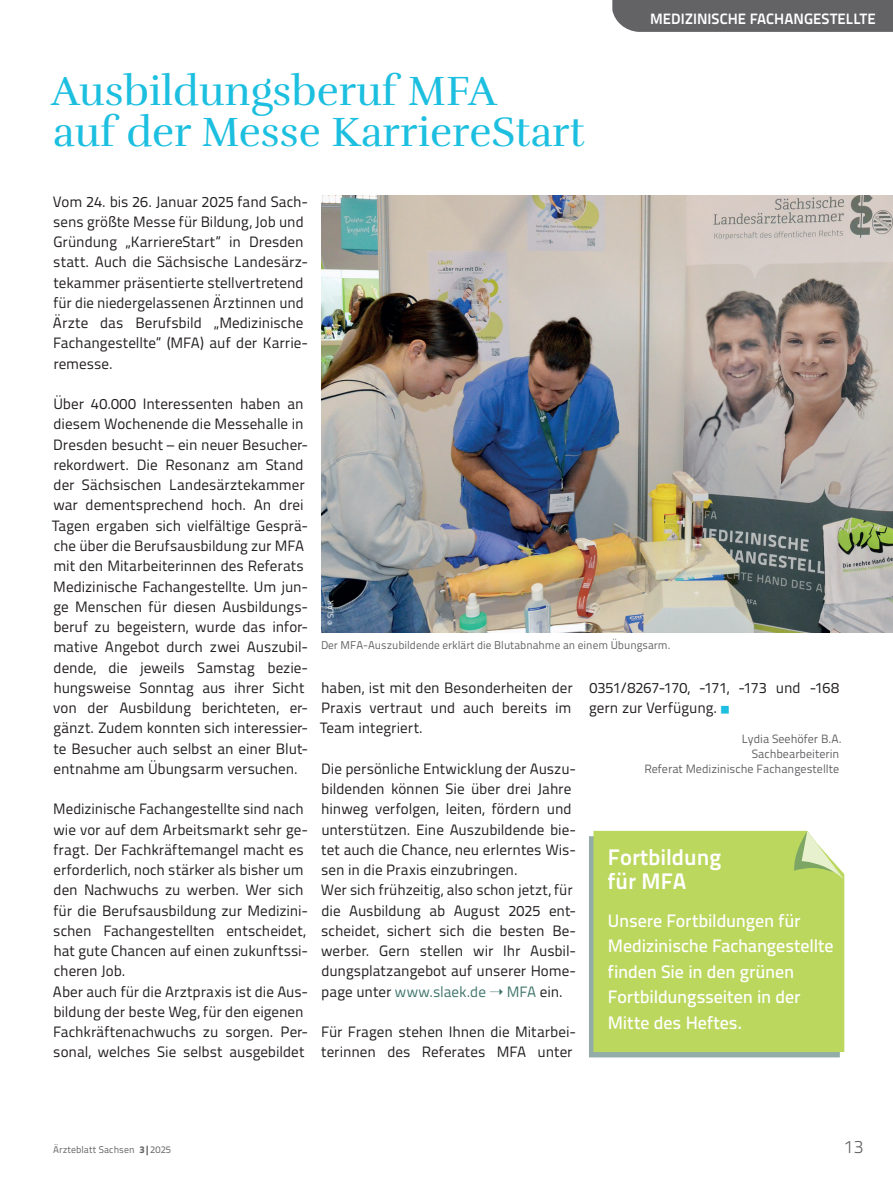
<style>
.page{position:relative;width:893px;height:1191px;background:#fff}
.page>*{position:absolute;margin:0;border:0;box-sizing:border-box;transform-origin:0 0}
.t1{font:42px/40.5px "Rufina";color:#1cbfdf}
.t2{font:700 22.5px/24px "Titillium Text";color:#fff}
.t3{font:500 18px/25.5px "Titillium Text";letter-spacing:-.01em;color:#fff}
.t4{font:300 18px "Titillium Text";color:#636366}
.t5{font:15px/20.2px "Titillium Text";color:#231f20}
.t6{font:700 15px "Titillium Text";color:#fff}
.t7{font:12px/15px "Titillium Text";color:#636366;text-align:right}
.t8{font:11.25px "Titillium Text";color:#636366}
.t9{font:9.75px "Titillium Text";letter-spacing:.01em;color:#636366}
.t10{font:8.25px "Titillium Text";color:#fff}
.s1{color:#40756b}
.s2{font-family:"Source Sans Variable";font-size:9.75px;color:#1cbfdf}
.s3{font-weight:800}
</style>
<div class="page">
<div style="left:612px;top:0;width:281px;height:32px;background:#636366"></div>
<img style="left:321px;top:196px;width:572px;height:436px">
<div style="left:589px;top:836px;width:251px;height:221px;background:#93aca8"></div>
<div style="left:593px;top:831px;width:251px;height:221px;background:#bbd75e"></div>
<svg style="left:793px;top:831px;width:51px;height:49px"></svg>
<h1 class="t1" style="left:51px;top:71px;width:535px">Ausbildungsberuf MFA<br>auf der Messe KarriereStart</h1>
<p class="t6" style="left:650px;top:7px;width:227px">MEDIZINISCHE FACHANGESTELLTE</p>
<p class="t5" style="left:53px;top:190px;width:257px">Vom 24. bis 26. Januar 2025 fand Sach&shy;sens größte Messe für Bildung, Job und Gründung „KarriereStart“ in Dresden statt. Auch die Sächsische Landesärz&shy;tekammer präsentierte stellvertretend für die niedergelassenen Ärztinnen und Ärzte das Berufsbild „Medizinische Fachangestellte“ (MFA) auf der Karrie&shy;remesse.</p>
<p class="t5" style="left:52px;top:393px;width:258px">Über 40.000 Interessenten haben an diesem Wochenende die Messehalle in Dresden besucht – ein neuer Besucher&shy;rekordwert. Die Resonanz am Stand der Sächsischen Landesärztekammer war dementsprechend hoch. An drei Tagen ergaben sich vielfältige Gesprä&shy;che über die Berufsausbildung zur MFA mit den Mitarbeiterinnen des Referats Medizinische Fachangestellte. Um jun&shy;ge Menschen für diesen Ausbildungs&shy;beruf zu begeistern, wurde das infor&shy;mative Angebot durch zwei Auszubil&shy;dende, die jeweils Samstag bezie&shy;hungsweise Sonntag aus ihrer Sicht von der Ausbildung berichteten, er&shy;gänzt. Zudem konnten sich interessier&shy;te Besucher auch selbst an einer Blut&shy;entnahme am Übungsarm versuchen.</p>
<p class="t5" style="left:53px;top:798px;width:257px">Medizinische Fachangestellte sind nach wie vor auf dem Arbeitsmarkt sehr ge&shy;fragt. Der Fachkräftemangel macht es erforderlich, noch stärker als bisher um den Nachwuchs zu werben. Wer sich für die Berufsausbildung zur Medizini&shy;schen Fachangestellten entscheidet, hat gute Chancen auf einen zukunftssi&shy;cheren Job.<br>Aber auch für die Arztpraxis ist die Aus&shy;bildung der beste Weg, für den eigenen Fachkräftenachwuchs zu sorgen. Per&shy;sonal, welches Sie selbst ausgebildet</p>
<p class="t10" style="left:325px;top:625px;width:26px;rotate:-90deg">© SLÄK</p>
<p class="t8" style="left:321px;top:637px;width:349px">Der MFA-Auszubildende erklärt die Blutabnahme an einem Übungsarm.</p>
<p class="t5" style="left:320px;top:676px;width:254px;text-align:justify">haben, ist mit den Besonderheiten der Praxis vertraut und auch bereits im Team integriert.</p>
<p class="t5" style="left:321px;top:757px;width:257px">Die persönliche Entwicklung der Auszu&shy;bildenden können Sie über drei Jahre hinweg verfolgen, leiten, fördern und unterstützen. Eine Auszubildende bie&shy;tet auch die Chance, neu erlerntes Wis&shy;sen in die Praxis einzubringen.<br>Wer sich frühzeitig, also schon jetzt, für die Ausbildung ab August 2025 ent&shy;scheidet, sichert sich die besten Be&shy;werber. Gern stellen wir Ihr Ausbil&shy;dungsplatzangebot auf unserer Home&shy;page unter <span class="s1">www.slaek.de</span> <span class="s1">➝ MFA</span> ein.</p>
<p class="t5" style="left:321px;top:1021px;width:256px">Für Fragen stehen Ihnen die Mitarbei&shy;terinnen des Referates MFA unter</p>
<p class="t5" style="left:589px;top:676px;width:251px">0351/8267-170, -171, -173 und -168 gern zur Verfügung. <span class="s2">■</span></p>
<p class="t7" style="left:644px;top:730px;width:197px">Lydia Seehöfer B.A.<br>Sachbearbeiterin<br>Referat Medizinische Fachangestellte</p>
<h2 class="t2" style="left:608px;top:844px;width:115px">Fortbildung für MFA</h2>
<p class="t3" style="left:608px;top:906px;width:227px">Unsere Fortbildungen für<br>Medizinische Fachangestellte finden Sie in den grünen<br>Fortbildungsseiten in der<br>Mitte des Heftes.</p>
<p class="t9" style="left:53px;top:1142px;width:119px">Ärzteblatt Sachsen <span class="s3">3|</span>2025</p>
<p class="t4" style="left:844px;top:1133px;width:21px">13</p>
</div>
